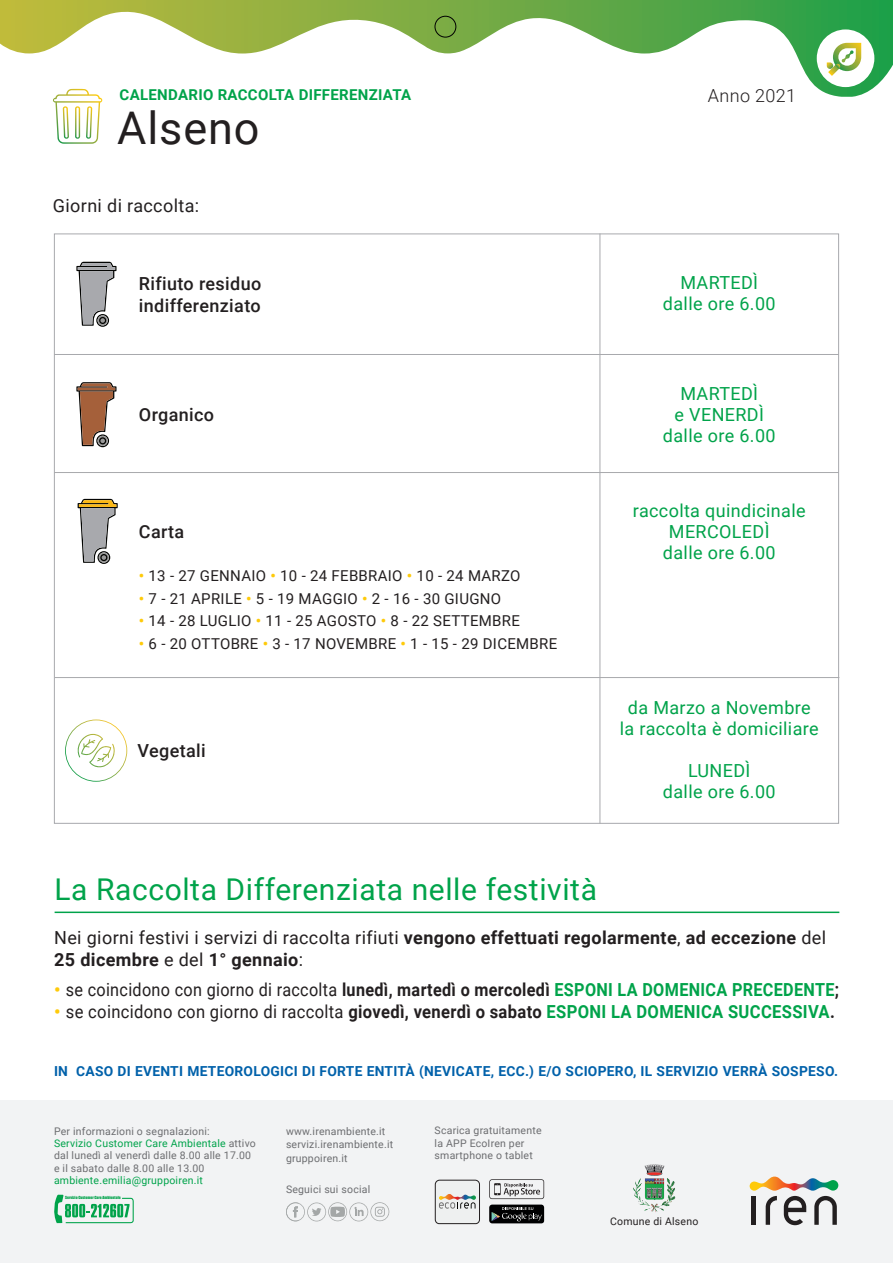
<style>
.page{position:relative;width:893px;height:1263px;background:#fff}
.page>*{position:absolute;margin:0;border:0;box-sizing:border-box;transform-origin:0 0}
.t1{font:45px "Roboto";letter-spacing:.02em;color:#231f20}
.t2{font:30px "Roboto";letter-spacing:.02em;color:#00a34a}
.t3{font:18px/21px "Roboto";letter-spacing:.02em;color:#00a34a;text-align:center}
.t4{font:700 18px/21.6px "Roboto";letter-spacing:.02em;color:#231f20}
.t5{font:18px "Roboto";letter-spacing:.02em;color:#231f20;scale:.9 1}
.t6{font:18px "Roboto";letter-spacing:.02em;color:#231f20;scale:.92 1}
.t7{font:500 18px/21.6px "Roboto";letter-spacing:.02em;color:#231f20}
.t8{font:18px "Roboto";letter-spacing:.02em;color:#231f20}
.t9{font:300 18px "Roboto";letter-spacing:.02em;color:#231f20}
.t10{font:15px "Roboto";letter-spacing:.02em;color:#231f20}
.t11{font:700 15px "Roboto";letter-spacing:.02em;color:#00a34a}
.t12{font:700 13.8px "Roboto";letter-spacing:.02em;color:#0161aa}
.t13{font:10.5px/12.3px "Roboto";letter-spacing:.02em;color:#6c6d70}
.t14{font:10.5px "Roboto";letter-spacing:.02em;color:#00a34a}
.t15{font:10.5px "Roboto";letter-spacing:.02em;color:#231f20}
.t16{font:3.9px "Impact";color:#00a34a}
.s1{font-weight:700;color:#feca0a}
.s2{font-weight:400}
.s3{font-weight:700}
.s4{font-weight:700;color:#00a34a}
.s5{color:#00a34a}
</style>
<div class="page">
<svg style="left:0;top:0;width:893px;height:97px"></svg>
<div style="left:817px;top:29px;width:57px;height:58px;background:#fff;border-radius:50%"></div>
<svg style="left:827px;top:43px;width:34px;height:33px"></svg>
<div style="left:435px;top:16px;width:21px;height:21px;border:1px solid #000;border-radius:50%"></div>
<svg style="left:53px;top:89px;width:49px;height:55px"></svg>
<div style="left:0;top:1100px;width:893px;height:163px;background:#f2f3f4"></div>
<svg style="left:489px;top:1179px;width:55px;height:20px"></svg>
<div style="left:489px;top:1204px;width:55px;height:19px;background:#000001;border-radius:3px"></div>
<svg style="left:492px;top:1207px;width:50px;height:14px"></svg>
<svg style="left:54px;top:1195px;width:80px;height:28px"></svg>
<div style="left:435px;top:1180px;width:44px;height:44px;background:#eef0f0;border-radius:4px"></div>
<div style="left:435px;top:1180px;width:45px;height:44px;border:1px solid #231f20;border-radius:4px"></div>
<svg style="left:439px;top:1202px;width:36px;height:7px"></svg>
<img style="left:439px;top:1194px;width:37px;height:6px">
<svg style="left:286px;top:1202px;width:103px;height:19px"></svg>
<svg style="left:750px;top:1176px;width:88px;height:49px"></svg>
<svg style="left:646px;top:1164px;width:10px;height:3px"></svg>
<hr style="left:55px;top:911px;width:784px;height:2px;background:#00a34a">
<hr style="left:55px;top:677px;width:784px;height:1px;background:#a8a9ad">
<hr style="left:600px;top:234px;width:1px;height:590px;background:#a8a9ad">
<svg style="left:78px;top:499px;width:40px;height:65px"></svg>
<svg style="left:99px;top:552px;width:10px;height:11px"></svg>
<div style="left:100px;top:554px;width:7px;height:7px;border:1px solid #040503;border-radius:50%"></div>
<svg style="left:76px;top:262px;width:40px;height:65px"></svg>
<svg style="left:98px;top:315px;width:10px;height:10px"></svg>
<div style="left:99px;top:317px;width:7px;height:7px;border:1px solid #040503;border-radius:50%"></div>
<svg style="left:76px;top:382px;width:40px;height:65px"></svg>
<svg style="left:98px;top:436px;width:10px;height:10px"></svg>
<div style="left:99px;top:437px;width:7px;height:7px;border:1px solid #040503;border-radius:50%"></div>
<svg style="left:65px;top:719px;width:62px;height:63px"></svg>
<hr style="left:54px;top:472px;width:785px;height:1px;background:#a8a9ad">
<hr style="left:54px;top:354px;width:785px;height:1px;background:#a8a9ad">
<h3 class="t11" style="left:120px;top:84px;width:293px">CALENDARIO RACCOLTA DIFFERENZIATA</h3>
<h1 class="t1" style="left:117px;top:96px;width:144px">Alseno</h1>
<h3 class="t8" style="left:53px;top:193px;width:148px">Giorni di raccolta:</h3>
<h3 class="t7" style="left:139px;top:272px;width:124px">Rifiuto residuo indifferenziato</h3>
<h3 class="t7" style="left:139px;top:404px;width:77px">Organico</h3>
<h3 class="t7" style="left:139px;top:520px;width:47px">Carta</h3>
<h3 class="t10" style="left:139px;top:565px;width:383px"><span class="s1">•</span> 13 - 27 GENNAIO <span class="s1">•</span> 10 - 24 FEBBRAIO <span class="s1">•</span> 10 - 24 MARZO</h3>
<h3 class="t10" style="left:139px;top:588px;width:364px"><span class="s1">•</span> 7 - 21 APRILE <span class="s1">•</span> 5 - 19 MAGGIO <span class="s1">•</span> 2 - 16 - 30 GIUGNO</h3>
<h3 class="t10" style="left:139px;top:610px;width:383px"><span class="s1">•</span> 14 - 28 LUGLIO <span class="s1">•</span> 11 - 25 AGOSTO <span class="s1">•</span> 8 - 22 SETTEMBRE</h3>
<h3 class="t10" style="left:139px;top:633px;width:420px"><span class="s1">•</span> 6 - 20 OTTOBRE <span class="s1">•</span> 3 - 17 NOVEMBRE <span class="s1">•</span> 1 - 15 - 29 DICEMBRE</h3>
<h3 class="t7" style="left:137px;top:739px;width:70px">Vegetali</h3>
<h3 class="t9" style="left:708px;top:83px;width:90px">Anno 2021</h3>
<h3 class="t3" style="left:663px;top:271px;width:114px">MARTEDÌ dalle ore 6.00</h3>
<h3 class="t3" style="left:663px;top:382px;width:114px">MARTEDÌ<br>e VENERDÌ dalle ore 6.00</h3>
<h3 class="t3" style="left:633px;top:499px;width:174px">raccolta quindicinale<br>MERCOLEDÌ<br>dalle ore 6.00</h3>
<h3 class="t3" style="left:620px;top:696px;width:200px">da Marzo a Novembre la raccolta è domiciliare</h3>
<h3 class="t3" style="left:663px;top:759px;width:114px">LUNEDÌ<br>dalle ore 6.00</h3>
<h2 class="t2" style="left:54px;top:868px;width:544px">La Raccolta Differenziata nelle festività</h2>
<h3 class="t4" style="left:54px;top:926px;width:773px"><span class="s2">Nei giorni festivi i servizi di raccolta rifiuti</span> vengono effettuati regolarmente<span class="s2">,</span> ad eccezione <span class="s2">del<br></span>25 dicembre <span class="s2">e del</span> 1° gennaio<span class="s2">:</span></h3>
<h3 class="t5" style="left:54px;top:977px;width:874px"><span class="s1">•</span> se coincidono con giorno di raccolta <span class="s3">lunedì, martedì o mercoledì</span> <span class="s4">ESPONI LA DOMENICA PRECEDENTE</span><span class="s3">;</span></h3>
<h3 class="t6" style="left:54px;top:999px;width:850px"><span class="s1">•</span> se coincidono con giorno di raccolta <span class="s3">giovedì, venerdì o sabato</span> <span class="s4">ESPONI LA DOMENICA SUCCESSIVA</span><span class="s3">.</span></h3>
<h3 class="t12" style="left:54px;top:1061px;width:785px">IN CASO DI EVENTI METEOROLOGICI DI FORTE ENTITÀ (NEVICATE, ECC.) E/O SCIOPERO, IL SERVIZIO VERRÀ SOSPESO.</h3>
<p class="t13" style="left:54px;top:1124px;width:203px">Per informazioni o segnalazioni:<br><span class="s5">Servizio Customer Care Ambientale</span> attivo dal lunedì al venerdì dalle 8.00 alle 17.00 e il sabato dalle 8.00 alle 13.00</p>
<p class="t14" style="left:54px;top:1173px;width:151px">ambiente.emilia@gruppoiren.it</p>
<p class="t16" style="left:65px;top:1194px;width:57px">Servizio Customer Care Ambientale</p>
<p class="t13" style="left:286px;top:1124px;width:109px;line-height:13.8px">www.irenambiente.it servizi.irenambiente.it gruppoiren.it</p>
<p class="t13" style="left:286px;top:1183px;width:86px">Seguici sui social</p>
<p class="t13" style="left:435px;top:1124px;width:108px">Scarica gratuitamente la APP EcoIren per smartphone o tablet</p>
<p class="t15" style="left:610px;top:1214px;width:90px">Comune di Alseno</p>
</div>
